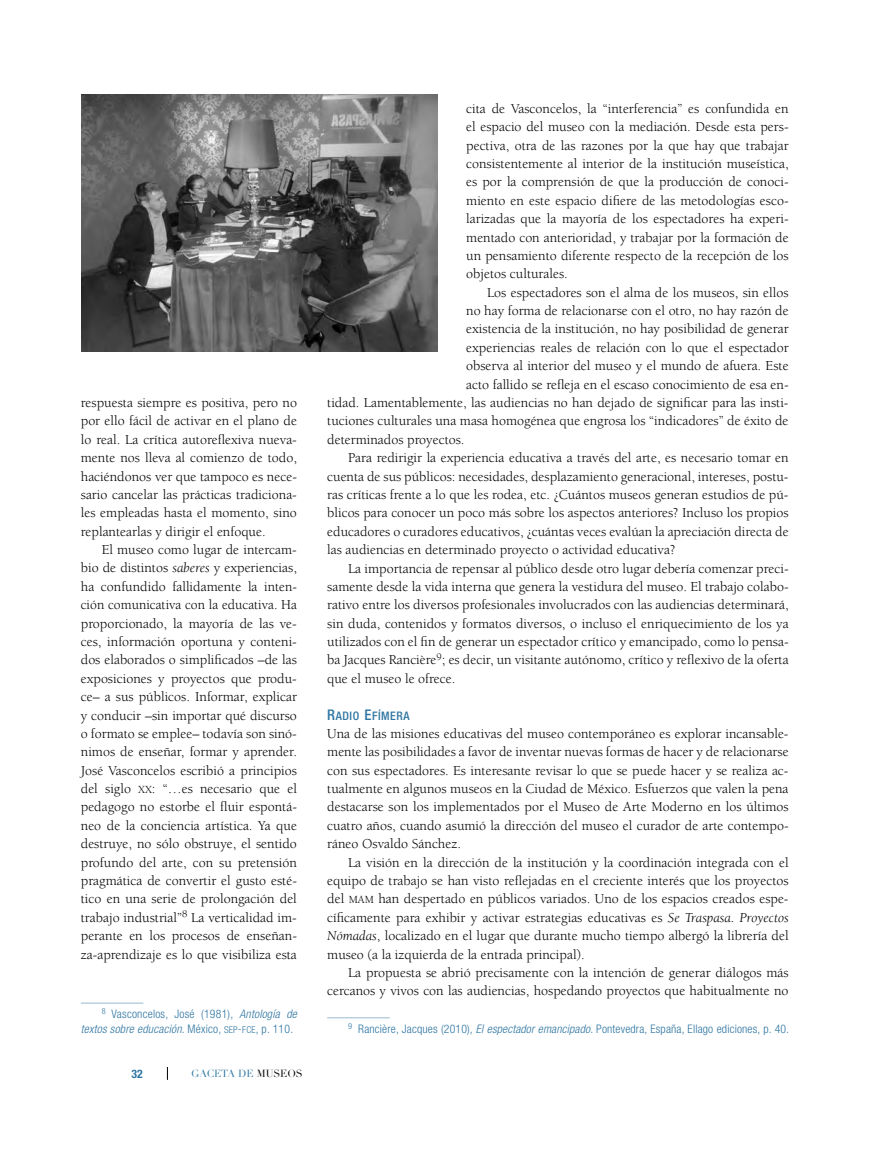
<style>
.page{position:relative;width:881px;height:1149px;background:#fff}
.page>*{position:absolute;margin:0;border:0;box-sizing:border-box;transform-origin:0 0}
.t1{font:13.95px/18.3px "Berkeley Std";color:#000;text-align:justify}
.t2{font:300 condensed 11.7px/14.7px "Helvetica Neue LT Std";letter-spacing:.015em;color:#2f76a2}
.t3{font:11.7px "Helvetica Neue LT Std Md Cn SC800";letter-spacing:.05em;color:#2f76a2}
.t4{font:700 condensed 11.7px "Helvetica Neue LT Std";color:#2f76a2}
.t5{font:10.35px "Didot LT Std";letter-spacing:-.005em;color:#2f76a2}
.s1{font-style:italic}
.s2{font-family:"Berkeley Std Book SC800";font-size:11.1px}
.s3{font-family:"Helvetica Neue LT Std Lt Cn SC800";font-weight:400;font-stretch:normal;font-size:9.45px}
.s4{font-family:"Helvetica Neue LT Std Lt Cn SC800";font-weight:400;font-stretch:normal}
.s5{color:#000}
.s6{font-size:14.7px}
</style>
<div class="page">
<svg style="left:167px;top:1067px;width:1px;height:12px"></svg>
<hr style="left:327px;top:1017px;width:62px;height:1px;background:#97bad0">
<hr style="left:81px;top:1002px;width:62px;height:1px;background:#97bad0">
<img style="left:82px;top:94px;width:355px;height:258px">
<p class="t1" style="left:81px;top:393px;width:217px">respuesta siempre es positiva, pero no por ello fácil de activar en el plano de lo real. La crítica autoreflexiva nueva&shy;mente nos lleva al comienzo de todo, haciéndonos ver que tampoco es nece&shy;sario cancelar las prácticas tradiciona&shy;les empleadas hasta el momento, sino replantearlas y dirigir el enfoque.</p>
<p class="t1" style="left:81px;top:540px;width:217px;text-indent:21px">El museo como lugar de intercam&shy;bio de distintos <span class="s1">saberes</span> y experiencias, ha confundido fallidamente la inten&shy;ción comunicativa con la educativa. Ha proporcionado, la mayoría de las ve&shy;ces, información oportuna y conteni&shy;dos elaborados o simplificados –de las exposiciones y proyectos que produ&shy;ce– a sus públicos. Informar, explicar y conducir –sin importar qué discurso o formato se emplee– todavía son sinó&shy;nimos de enseñar, formar y aprender.<br>José Vasconcelos escribió a principios del siglo <span class="s2">XX</span>: “…es necesario que el pedagogo no estorbe el fluir espontá&shy;neo de la conciencia artística. Ya que destruye, no sólo obstruye, el sentido profundo del arte, con su pretensión pragmática de convertir el gusto esté&shy;tico en una serie de prolongación del trabajo industrial”<sup>8</sup> La verticalidad im&shy;perante en los procesos de enseñan&shy;za-aprendizaje es lo que visibiliza esta</p>
<p class="t2" style="left:81px;top:1005px;width:217px;text-indent:21px"><sup>8</sup> Vasconcelos, José (1981), <span class="s1">Antología de textos sobre educación</span>. México, <span class="s3">SEP</span><span class="s4">-</span><span class="s3">FCE</span>, p. 110.</p>
<p class="t4" style="left:131px;top:1066px;width:13px">32</p>
<p class="t5" style="left:191px;top:1067px;width:113px">GACETA DE <span class="s5">MUSEOS</span></p>
<p class="t1" style="left:466px;top:99px;width:324px">cita de Vasconcelos, la “interferencia” es confundida en el espacio del museo con la mediación. Desde esta pers&shy;pectiva, otra de las razones por la que hay que trabajar consistentemente al interior de la institución museística, es por la comprensión de que la producción de conoci&shy;miento en este espacio difiere de las metodologías esco&shy;larizadas que la mayoría de los espectadores ha experi&shy;mentado con anterioridad, y trabajar por la formación de un pensamiento diferente respecto de la recepción de los objetos culturales.</p>
<p class="t1" style="left:487px;top:283px;width:303px">Los espectadores son el alma de los museos, sin ellos</p>
<p class="t1" style="left:466px;top:302px;width:324px">no hay forma de relacionarse con el otro, no hay razón de</p>
<p class="t1" style="left:466px;top:320px;width:324px">existencia de la institución, no hay posibilidad de generar</p>
<p class="t1" style="left:466px;top:338px;width:324px">experiencias reales de relación con lo que el espectador</p>
<p class="t1" style="left:466px;top:357px;width:324px">observa al interior del museo y el mundo de afuera. Este</p>
<p class="t1" style="left:466px;top:375px;width:324px">acto fallido se refleja en el escaso conocimiento de esa en-</p>
<p class="t1" style="left:327px;top:393px;width:462px">tidad. Lamentablemente, las audiencias no han dejado de significar para las insti-</p>
<p class="t1" style="left:327px;top:412px;width:462px">tuciones culturales una masa homogénea que engrosa los “indicadores” de éxito de</p>
<p class="t1" style="left:327px;top:430px;width:139px">determinados proyectos.</p>
<p class="t1" style="left:348px;top:449px;width:442px">Para redirigir la experiencia educativa a través del arte, es necesario tomar en</p>
<p class="t1" style="left:327px;top:467px;width:462px">cuenta de sus públicos: necesidades, desplazamiento generacional, intereses, postu-</p>
<p class="t1" style="left:327px;top:485px;width:462px">ras críticas frente a lo que les rodea, etc. ¿Cuántos museos generan estudios de pú-</p>
<p class="t1" style="left:327px;top:504px;width:463px">blicos para conocer un poco más sobre los aspectos anteriores? Incluso los propios</p>
<p class="t1" style="left:327px;top:522px;width:462px">educadores o curadores educativos, ¿cuántas veces evalúan la apreciación directa de</p>
<p class="t1" style="left:327px;top:540px;width:349px">las audiencias en determinado proyecto o actividad educativa?</p>
<p class="t1" style="left:348px;top:559px;width:442px">La importancia de repensar al público desde otro lugar debería comenzar preci-</p>
<p class="t1" style="left:327px;top:577px;width:463px">samente desde la vida interna que genera la vestidura del museo. El trabajo colabo-</p>
<p class="t1" style="left:327px;top:596px;width:463px">rativo entre los diversos profesionales involucrados con las audiencias determinará,</p>
<p class="t1" style="left:327px;top:614px;width:463px">sin duda, contenidos y formatos diversos, o incluso el enriquecimiento de los ya</p>
<p class="t1" style="left:327px;top:632px;width:463px">utilizados con el fin de generar un espectador crítico y emancipado, como lo pensa-</p>
<p class="t1" style="left:327px;top:651px;width:463px">ba Jacques Rancière<sup>9</sup>; es decir, un visitante autónomo, crítico y reflexivo de la oferta</p>
<p class="t1" style="left:327px;top:669px;width:130px">que el museo le ofrece.</p>
<p class="t3" style="left:327px;top:708px;width:84px"><span class="s6">R</span>ADIO <span class="s6">E</span>FÍMERA</p>
<p class="t1" style="left:327px;top:724px;width:463px">Una de las misiones educativas del museo contemporáneo es explorar incansable&shy;mente las posibilidades a favor de inventar nuevas formas de hacer y de relacionarse con sus espectadores. Es interesante revisar lo que se puede hacer y se realiza ac&shy;tualmente en algunos museos en la Ciudad de México. Esfuerzos que valen la pena destacarse son los implementados por el Museo de Arte Moderno en los últimos cuatro años, cuando asumió la dirección del museo el curador de arte contempo&shy;ráneo Osvaldo Sánchez.</p>
<p class="t1" style="left:327px;top:853px;width:463px;text-indent:21px">La visión en la dirección de la institución y la coordinación integrada con el equipo de trabajo se han visto reflejadas en el creciente interés que los proyectos del <span class="s2">MAM</span> han despertado en públicos variados. Uno de los espacios creados espe&shy;cíficamente para exhibir y activar estrategias educativas es <span class="s1">Se Traspasa. Proyectos Nómadas</span>, localizado en el lugar que durante mucho tiempo albergó la librería del museo (a la izquierda de la entrada principal).</p>
<p class="t1" style="left:327px;top:963px;width:463px;text-align:right">La propuesta se abrió precisamente con la intención de generar diálogos más cercanos y vivos con las audiencias, hospedando proyectos que habitualmente no</p>
<p class="t2" style="left:348px;top:1020px;width:442px"><sup>9</sup> Rancière, Jacques (2010), <span class="s1">El espectador emancipado</span>. Pontevedra, España, Ellago ediciones, p. 40.</p>
</div>
